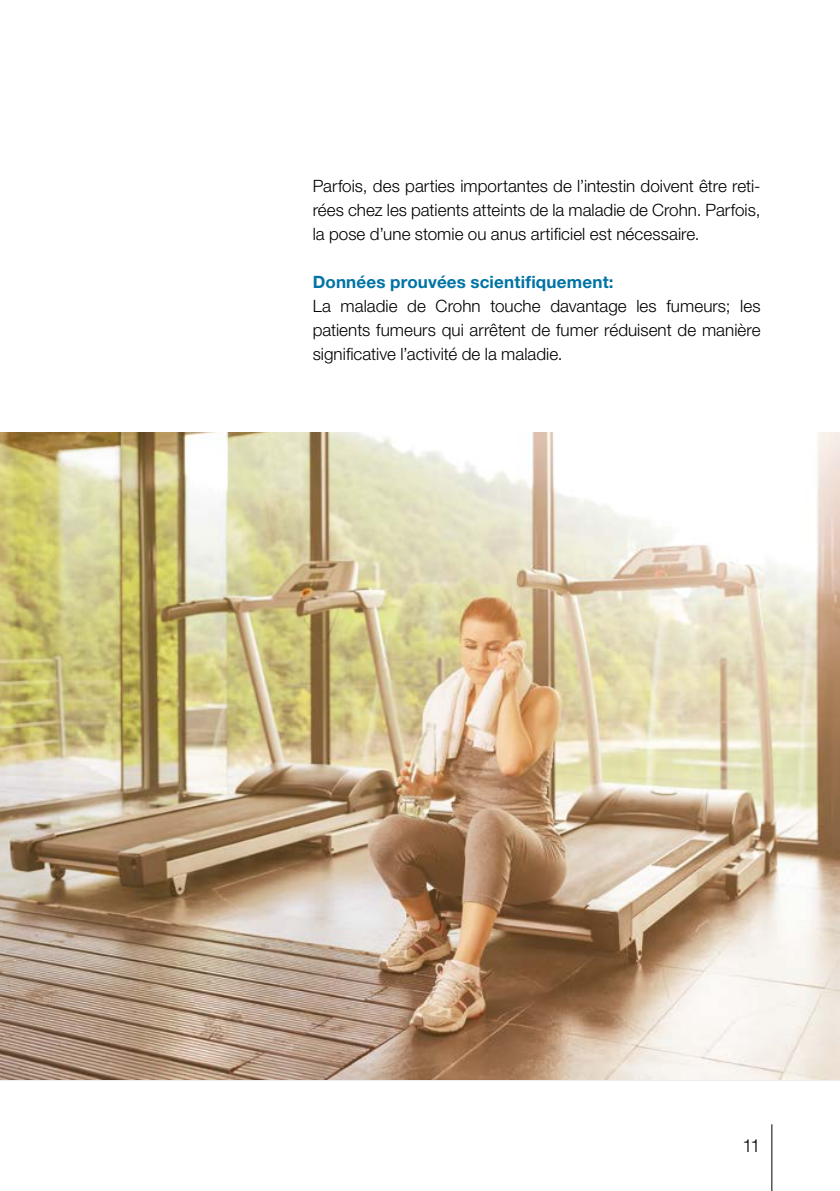
<style>
.page{position:relative;width:840px;height:1191px;background:#fff}
.page>*{position:absolute;margin:0;border:0;box-sizing:border-box;transform-origin:0 0}
.t1{font:300 18px "Helvetica Neue LT";color:#000}
.t2{font:300 17px/24px "Helvetica Neue LT Pro";letter-spacing:.005em;color:#000;text-align:justify}
.t3{font:700 17px "Helvetica Neue LT Pro";letter-spacing:.01em;color:#0073a5}
</style>
<div class="page">
<hr style="left:770px;top:1124px;width:1px;height:67px;background:#000">
<img style="left:0;top:432px;width:839px;height:647px">
<p class="t2" style="left:312px;top:174px;width:449px">Parfois, des parties importantes de l’intestin doivent être reti&shy;rées chez les patients atteints de la maladie de Crohn. Parfois, la pose d’une stomie ou anus artificiel est nécessaire.</p>
<p class="t3" style="left:312px;top:271px;width:302px">Données prouvées scientifiquement:</p>
<p class="t2" style="left:312px;top:294px;width:449px">La maladie de Crohn touche davantage les fumeurs; les patients fumeurs qui arrêtent de fumer réduisent de manière significative l’activité de la maladie.</p>
<p class="t1" style="left:742px;top:1135px;width:20px">11</p>
</div>
